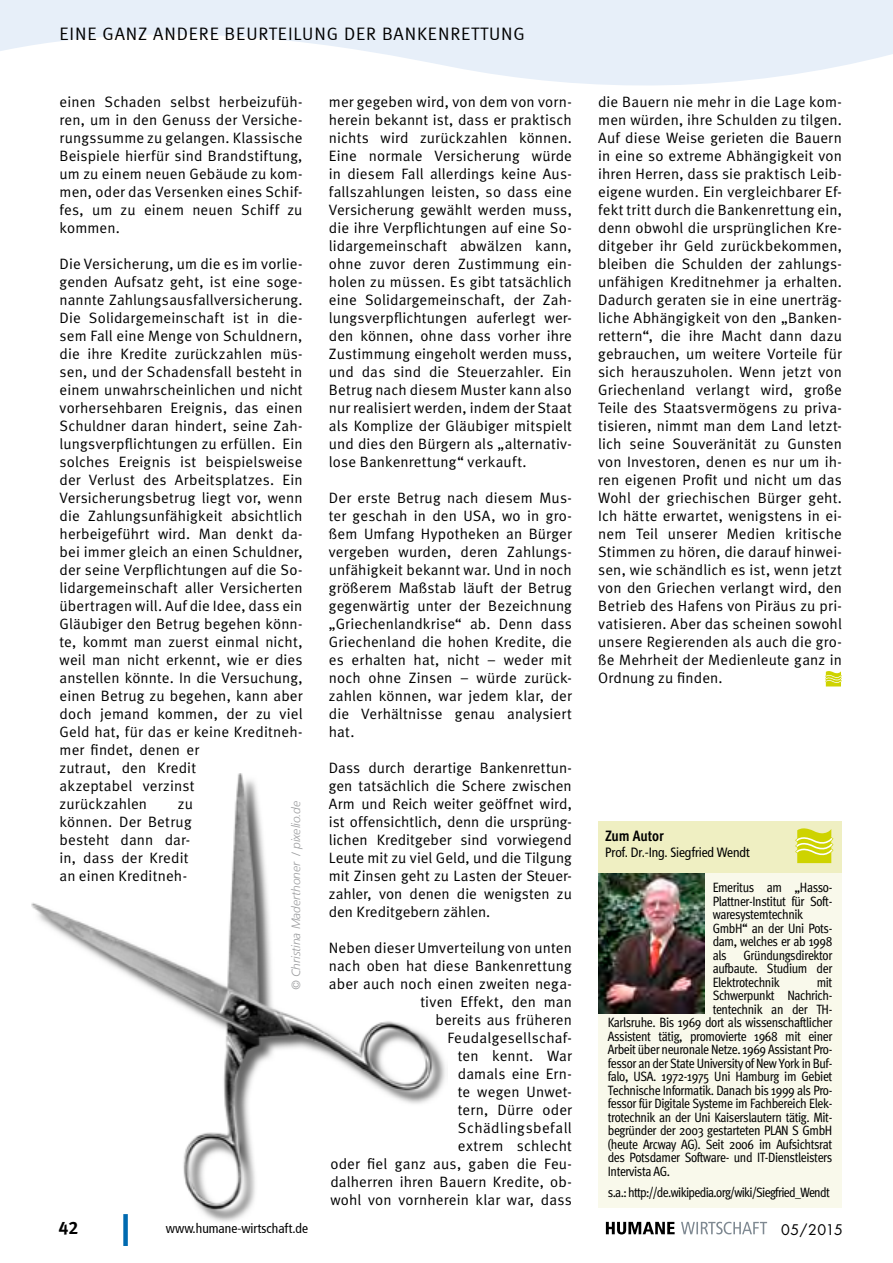
<style>
.page{position:relative;width:893px;height:1263px;background:#fff}
.page>*{position:absolute;margin:0;border:0;box-sizing:border-box;transform-origin:0 0}
.t1{font:18px "Meta Normal LF";letter-spacing:.05em;color:#000}
.t2{font:18px "Meta Bold LF";color:#000}
.Fließtext_Meta_Norma{font:15px/18px "Meta Normal";letter-spacing:.01em;color:#000;text-align:justify}
.t3{font:700 15px "Meta Cond";color:#000}
.t4{font:14.25px "Futura";letter-spacing:.01em;color:#000}
.Meta_10-14_standard{font:13.5px/13.5px "Meta Cond";letter-spacing:-.03em;color:#000}
.Meta_10-14_standard-2{font:13.5px "Meta Cond";letter-spacing:-.05em;color:#000}
.t5{font:condensed 13.5px "Frutiger";letter-spacing:-.01em;color:#000}
.t6{font:condensed 13.5px "Frutiger 57";color:#000}
.t7{font:italic 300 12px "Frutiger LT";color:#9c9d9f}
</style>
<div class="page">
<img style="left:32px;top:774px;width:414px;height:448px">
<div style="left:123px;top:1214px;width:5px;height:32px;background:#006ab0"></div>
<svg style="left:606px;top:1222px;width:69px;height:12px"></svg>
<svg style="left:681px;top:1222px;width:86px;height:12px"></svg>
<div style="left:598px;top:858px;width:244px;height:350px;background:#f9f9eb"></div>
<img style="left:598px;top:873px;width:106px;height:140px">
<div style="left:598px;top:821px;width:244px;height:52px;background:#efefc2"></div>
<svg style="left:795px;top:828px;width:38px;height:35px"></svg>
<svg style="left:825px;top:671px;width:17px;height:15px"></svg>
<svg style="left:0;top:0;width:893px;height:86px;fill:#e7eff9"></svg>
<p class="t1" style="left:60px;top:24px;width:467px">EINE GANZ ANDERE BEURTEILUNG DER BANKENRETTUNG</p>
<p class="Fließtext_Meta_Norma" style="left:60px;top:93px;width:245px">einen Schaden selbst herbeizufüh&shy;ren, um in den Genuss der Versiche&shy;rungssumme zu gelangen. Klassische Beispiele hierfür sind Brandstiftung, um zu einem neuen Gebäude zu kom&shy;men, oder das Versenken eines Schif&shy;fes, um zu einem neuen Schiff zu kommen.</p>
<p class="Fließtext_Meta_Norma" style="left:60px;top:255px;width:245px;text-align:left">Die Versicherung, um die es im vorlie&shy;genden Aufsatz geht, ist eine soge&shy;nannte Zahlungsausfallversicherung.<br>Die Solidargemeinschaft ist in die&shy;sem Fall eine Menge von Schuldnern, die ihre Kredite zurückzahlen müs&shy;sen, und der Schadensfall besteht in einem unwahrscheinlichen und nicht vorhersehbaren Ereignis, das einen Schuldner daran hindert, seine Zah&shy;lungsverpflichtungen zu erfüllen. Ein solches Ereignis ist beispielsweise der Verlust des Arbeitsplatzes. Ein Versicherungsbetrug liegt vor, wenn die Zahlungsunfähigkeit absichtlich herbeigeführt wird. Man denkt da&shy;bei immer gleich an einen Schuldner, der seine Verpflichtungen auf die So&shy;lidargemeinschaft aller Versicherten übertragen will. Auf die Idee, dass ein Gläubiger den Betrug begehen könn&shy;te, kommt man zuerst einmal nicht, weil man nicht erkennt, wie er dies anstellen könnte. In die Versuchung, einen Betrug zu begehen, kann aber doch jemand kommen, der zu viel Geld hat, für das er keine Kreditneh&shy;mer findet, denen er<br>zutraut, den Kredit<br>akzeptabel verzinst<br>zurückzahlen</p>
<p class="t7" style="left:289px;top:989px;width:190px;rotate:-90deg">© Christina Maderthoner / pixelio.de</p>
<p class="Fließtext_Meta_Norma" style="left:60px;top:795px;width:135px;text-align:left;text-indent:118px">zu können. Der Betrug besteht dann dar&shy;in, dass der Kredit an einen Kreditneh-</p>
<p class="Fließtext_Meta_Norma" style="left:329px;top:93px;width:245px">mer gegeben wird, von dem von vorn&shy;herein bekannt ist, dass er praktisch nichts wird zurückzahlen können.<br>Eine normale Versicherung würde in diesem Fall allerdings keine Aus&shy;fallszahlungen leisten, so dass eine Versicherung gewählt werden muss, die ihre Verpflichtungen auf eine So&shy;lidargemeinschaft abwälzen kann, ohne zuvor deren Zustimmung ein&shy;holen zu müssen. Es gibt tatsächlich eine Solidargemeinschaft, der Zah&shy;lungsverpflichtungen auferlegt wer&shy;den können, ohne dass vorher ihre Zustimmung eingeholt werden muss, und das sind die Steuerzahler. Ein Betrug nach diesem Muster kann also nur realisiert werden, indem der Staat als Komplize der Gläubiger mitspielt und dies den Bürgern als „alternativ&shy;lose Bankenrettung“ verkauft.</p>
<p class="Fließtext_Meta_Norma" style="left:329px;top:489px;width:245px">Der erste Betrug nach diesem Mus&shy;ter geschah in den USA, wo in gro&shy;ßem Umfang Hypotheken an Bürger vergeben wurden, deren Zahlungs&shy;unfähigkeit bekannt war. Und in noch größerem Maßstab läuft der Betrug gegenwärtig unter der Bezeichnung „Griechenlandkrise“ ab. Denn dass Griechenland die hohen Kredite, die es erhalten hat, nicht – weder mit noch ohne Zinsen – würde zurück&shy;zahlen können, war jedem klar, der die Verhältnisse genau analysiert hat.</p>
<p class="Fließtext_Meta_Norma" style="left:329px;top:759px;width:245px">Dass durch derartige Bankenrettun&shy;gen tatsächlich die Schere zwischen Arm und Reich weiter geöffnet wird, ist offensichtlich, denn die ursprüng&shy;lichen Kreditgeber sind vorwiegend Leute mit zu viel Geld, und die Tilgung mit Zinsen geht zu Lasten der Steuer&shy;zahler, von denen die wenigsten zu den Kreditgebern zählen.</p>
<p class="Fließtext_Meta_Norma" style="left:329px;top:939px;width:245px;text-align:right">Neben dieser Umverteilung von unten nach oben hat diese Bankenrettung aber auch noch einen zweiten nega&shy;tiven Effekt, den man<br>bereits aus früheren<br>Feudalgesellschaf-<br>ten kennt. War<br>damals eine Ern-<br>te wegen Unwet-<br>tern, Dürre oder<br>Schädlingsbefall<br>extrem schlecht<br>oder fiel ganz aus, gaben die Feu&shy;dalherren ihren Bauern Kredite, ob&shy;wohl von vornherein klar war, dass</p>
<p class="Fließtext_Meta_Norma" style="left:598px;top:93px;width:245px">die Bauern nie mehr in die Lage kom&shy;men würden, ihre Schulden zu tilgen.<br>Auf diese Weise gerieten die Bauern in eine so extreme Abhängigkeit von ihren Herren, dass sie praktisch Leib&shy;eigene wurden. Ein vergleichbarer Ef&shy;fekt tritt durch die Bankenrettung ein, denn obwohl die ursprünglichen Kre&shy;ditgeber ihr Geld zurückbekommen, bleiben die Schulden der zahlungs&shy;unfähigen Kreditnehmer ja erhalten.<br>Dadurch geraten sie in eine unerträg&shy;liche Abhängigkeit von den „Banken&shy;rettern“, die ihre Macht dann dazu gebrauchen, um weitere Vorteile für sich herauszuholen. Wenn jetzt von Griechenland verlangt wird, große Teile des Staatsvermögens zu priva&shy;tisieren, nimmt man dem Land letzt&shy;lich seine Souveränität zu Gunsten von Investoren, denen es nur um ih&shy;ren eigenen Profit und nicht um das Wohl der griechischen Bürger geht.<br>Ich hätte erwartet, wenigstens in ei&shy;nem Teil unserer Medien kritische Stimmen zu hören, die darauf hinwei&shy;sen, wie schändlich es ist, wenn jetzt von den Griechen verlangt wird, den Betrieb des Hafens von Piräus zu pri&shy;vatisieren. Aber das scheinen sowohl unsere Regierenden als auch die gro&shy;ße Mehrheit der Medienleute ganz in Ordnung zu finden.</p>
<p class="t3" style="left:605px;top:827px;width:60px">Zum Autor</p>
<p class="t5" style="left:605px;top:844px;width:146px">Prof. Dr.-Ing. Siegfried Wendt</p>
<p class="Meta_10-14_standard" style="left:713px;top:881px;width:121px">Emeritus am „Hasso-<br>Plattner-Institut für Soft&shy;waresystemtechnik<br>GmbH“ an der Uni Pots&shy;dam, welches er ab 1998 als</p>
<p class="Meta_10-14_standard" style="left:713px;top:948px;width:121px;text-align:justify;text-indent:31px">Gründungsdirektor aufbaute. Studium der Elektrotechnik</p>
<p class="Meta_10-14_standard" style="left:817px;top:975px;width:17px">mit</p>
<p class="Meta_10-14_standard" style="left:713px;top:989px;width:121px">Schwerpunkt Nachrich-</p>
<p class="Meta_10-14_standard" style="left:713px;top:1002px;width:121px">tentechnik an der TH-</p>
<p class="Meta_10-14_standard" style="left:608px;top:1016px;width:226px">Karlsruhe. Bis 1969 dort als wissenschaftlicher</p>
<p class="Meta_10-14_standard" style="left:608px;top:1029px;width:226px">Assistent tätig, promovierte 1968 mit einer</p>
<p class="Meta_10-14_standard" style="left:608px;top:1043px;width:226px">Arbeit über neuronale Netze. 1969 Assistant Pro-</p>
<p class="Meta_10-14_standard" style="left:608px;top:1056px;width:226px">fessor an der State University of New York in Buf-</p>
<p class="Meta_10-14_standard" style="left:608px;top:1070px;width:226px">falo, USA. 1972-1975 Uni Hamburg im Gebiet</p>
<p class="Meta_10-14_standard" style="left:608px;top:1083px;width:226px">Technische Informatik. Danach bis 1999 als Pro-</p>
<p class="Meta_10-14_standard" style="left:608px;top:1097px;width:226px">fessor für Digitale Systeme im Fachbereich Elek-</p>
<p class="Meta_10-14_standard" style="left:608px;top:1110px;width:226px">trotechnik an der Uni Kaiserslautern tätig. Mit-</p>
<p class="Meta_10-14_standard" style="left:608px;top:1124px;width:226px">begründer der 2003 gestarteten PLAN S GmbH</p>
<p class="Meta_10-14_standard" style="left:608px;top:1137px;width:226px">(heute Arcway AG). Seit 2006 im Aufsichtsrat</p>
<p class="Meta_10-14_standard" style="left:608px;top:1151px;width:226px">des Potsdamer Software- und IT-Dienstleisters</p>
<p class="Meta_10-14_standard" style="left:608px;top:1164px;width:64px">Intervista AG.</p>
<p class="Meta_10-14_standard-2" style="left:608px;top:1184px;width:224px">s.a.: http://de.wikipedia.org/wiki/Siegfried_Wendt</p>
<p class="t2" style="left:58px;top:1217px;width:22px">42</p>
<p class="t6" style="left:166px;top:1220px;width:144px">www.humane-wirtschaft.de</p>
<p class="t4" style="left:781px;top:1220px;width:63px">05/2015</p>
</div>
